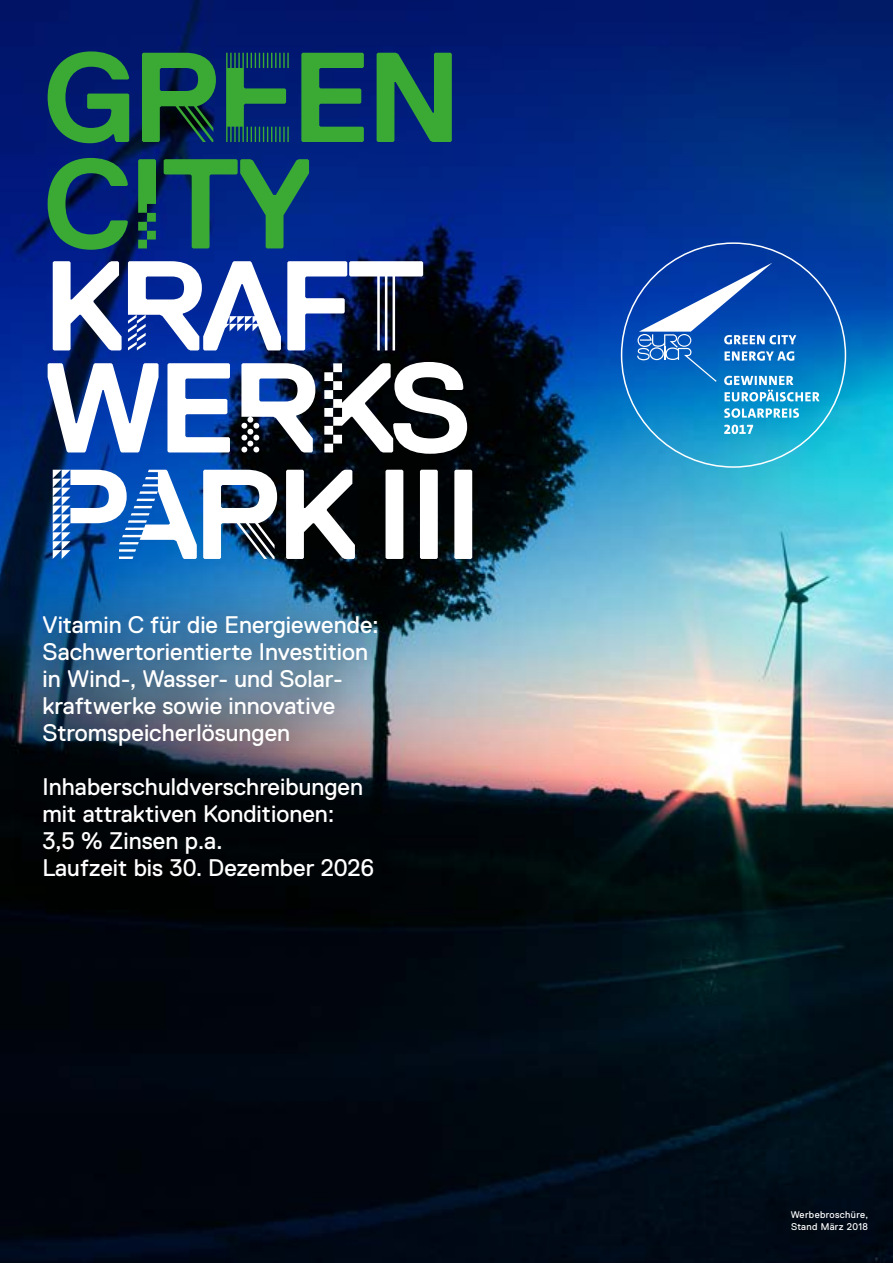
<style>
.page{position:relative;width:893px;height:1263px;background:#fff}
.page>*{position:absolute;margin:0;border:0;box-sizing:border-box;transform-origin:0 0}
.t1{font:127.5px/104.2px "Green City Replica";letter-spacing:-.05em;color:#fff}
.t2{font:127.5px/106.5px "Green City Replica";letter-spacing:-.04em;color:#3aaa35}
.t3{font:24px/27px "Replica Std";color:#fff}
.t4{font:9.75px/12px "Replica Std";letter-spacing:.035em;color:#fff}
</style>
<div class="page">
<img style="left:0;top:0;width:893px;height:1263px">
<div style="left:6px;top:579px;width:403px;height:335px;background:#000;opacity:.75"></div>
<div style="left:756px;top:1175px;width:137px;height:88px;background:#000a16"></div>
<svg style="left:724px;top:425px;width:29px;height:9px"></svg>
<svg style="left:724px;top:408px;width:75px;height:10px"></svg>
<svg style="left:637px;top:263px;width:183px;height:138px;background:#276ec0"></svg>
<h1 class="t2" style="left:43px;top:45px;width:421px">GREEN<br>CITY</h1>
<h1 class="t1" style="left:43px;top:255px;width:439px">KRAFT<br>WERKS<br>PARK lll</h1>
<p class="t3" style="left:43px;top:611px;width:338px">Vitamin C für die Energiewende:<br>Sachwertorientierte Investition in Wind-, Wasser- und Solar&shy;kraftwerke sowie innovative<br>Stromspeicherlösungen</p>
<p class="t3" style="left:43px;top:773px;width:333px">Inhaberschuldverschreibungen mit attraktiven Konditionen:<br>3,5 % Zinsen p.a.<br>Laufzeit bis 30. Dezember 2026</p>
<p class="t4" style="left:791px;top:1209px;width:79px">Werbebroschüre,<br>Stand März 2018</p>
</div>
